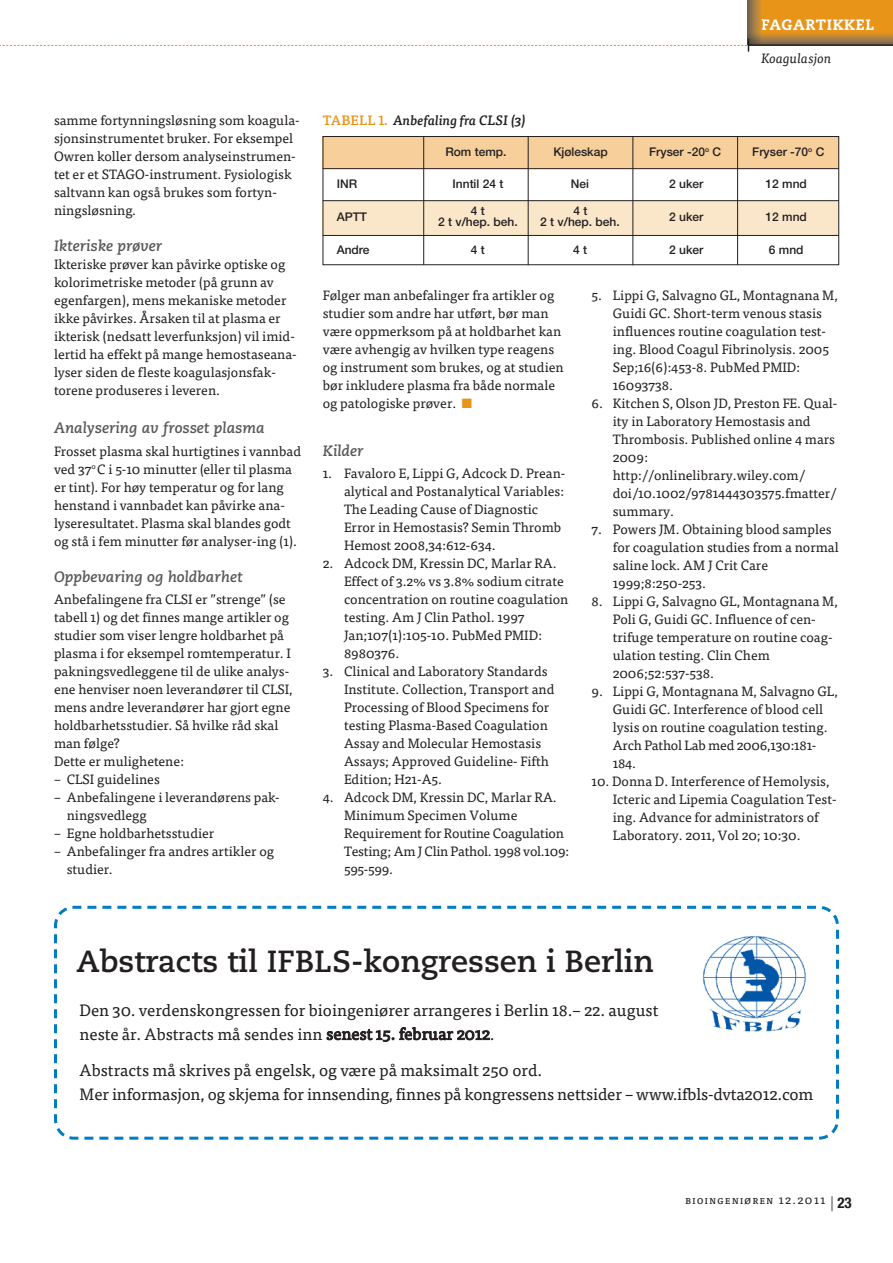
<style>
.page{position:relative;width:893px;height:1263px;background:#fff}
.page>*{position:absolute;margin:0;border:0;box-sizing:border-box;transform-origin:0 0}
.t1{font:700 30.6px "Caecilia LT Std";color:#231f20}
.t2{font:16.5px/24px "Tisa Pro";color:#231f20}
.t3{font:15.3px "Arial Bold MT+IWQMWX";color:#000}
.t4{font:italic 700 15px "Caecilia LT Std";color:#57585a}
.t5{font:800 15px "Caecilia LT Std";letter-spacing:.05em;color:#fff}
.t6{font:13.5px/18px "Tisa Pro";color:#231f20}
.t7{font:italic 500 13.5px "Tisa Pro";color:#231f20}
.t8{font:italic 13.5px "Tisa Pro";color:#231f20}
.t9{font:500 12px "Helvetica Neue";color:#231f20}
.t10{font:500 8.4px "Tisa Pro";letter-spacing:.18em;color:#231f20}
.s1{font-style:normal;color:#e89418}
.s2{color:#e89418}
.s3{font-weight:400;font-size:12px}
.s4{font-family:"Helvetica Neue";font-weight:300;font-size:15px}
.s5{font-family:"Helvetica Neue";font-weight:700;font-stretch:condensed;font-size:15px}
</style>
<div class="page">
<div style="left:748px;top:0;width:145px;height:45px;background:#e89418"></div>
<img style="left:748px;top:0;width:13px;height:19px">
<svg style="left:0;top:19px;width:893px;height:33px"></svg>
<hr style="left:748px;top:44px;width:145px;height:2px;background:#231f20">
<div style="left:323px;top:136px;width:516px;height:32px;background:#f7cf9b"></div>
<div style="left:323px;top:201px;width:516px;height:34px;background:#fae6c9"></div>
<div style="left:323px;top:136px;width:516px;height:129px;border:1px solid #231f20"></div>
<hr style="left:423px;top:136px;width:1px;height:129px;background:#231f20">
<hr style="left:528px;top:137px;width:1px;height:128px;background:#231f20">
<hr style="left:633px;top:137px;width:1px;height:128px;background:#231f20">
<hr style="left:737px;top:136px;width:1px;height:129px;background:#231f20">
<hr style="left:323px;top:168px;width:516px;height:1px;background:#231f20">
<hr style="left:323px;top:200px;width:516px;height:1px;background:#231f20">
<hr style="left:323px;top:235px;width:516px;height:1px;background:#231f20">
<svg style="left:54px;top:905px;width:785px;height:235px"></svg>
<svg style="left:66px;top:1134px;width:15px;height:6px"></svg>
<div style="left:683px;top:918px;width:144px;height:130px;background:#fff"></div>
<img style="left:703px;top:936px;width:103px;height:96px">
<p class="t6" style="left:54px;top:112px;width:247px">samme fortynningsløsning som koagula&shy;sjonsinstrumentet bruker. For eksempel Owren koller dersom analyseinstrumen&shy;tet er et stagO-instrument. Fysiologisk saltvann kan også brukes som fortyn&shy;ningsløsning.</p>
<p class="t4" style="left:54px;top:239px;width:110px">Ikteriske prøver</p>
<p class="t6" style="left:54px;top:256px;width:244px">ikteriske prøver kan påvirke optiske og kolorimetriske metoder (på grunn av egenfargen), mens mekaniske metoder ikke påvirkes. Årsaken til at plasma er ikterisk (nedsatt leverfunksjon) vil imid&shy;lertid ha effekt på mange hemostaseana&shy;lyser siden de fleste koagulasjonsfak&shy;torene produseres i leveren.</p>
<p class="t4" style="left:54px;top:422px;width:212px">Analysering av frosset plasma</p>
<p class="t6" style="left:54px;top:443px;width:249px">Frosset plasma skal hurtigtines i vannbad ved 37<sup>o</sup> C i 5-10 minutter (eller til plasma er tint). For høy temperatur og for lang henstand i vannbadet kan påvirke ana&shy;lyseresultatet. Plasma skal blandes godt og stå i fem minutter før analyser-ing (1).</p>
<p class="t4" style="left:54px;top:570px;width:190px">Oppbevaring og holdbarhet</p>
<p class="t6" style="left:54px;top:591px;width:240px">anbefalingene fra Clsi er ”strenge” (se tabell 1) og det finnes mange artikler og studier som viser lengre holdbarhet på plasma i for eksempel romtemperatur. i pakningsvedleggene til de ulike analys&shy;ene henviser noen leverandører til Clsi, mens andre leverandører har gjort egne holdbarhetsstudier. så hvilke råd skal man følge?<br>Dette er mulighetene:</p>
<p class="t6" style="left:54px;top:771px;width:107px">– Clsi guidelines</p>
<p class="t6" style="left:67px;top:789px;width:215px;text-indent:-13px">– anbefalingene i leverandørens pak&shy;ningsvedlegg</p>
<p class="t6" style="left:54px;top:825px;width:162px">– egne holdbarhetsstudier</p>
<p class="t6" style="left:67px;top:843px;width:209px;text-indent:-13px">– anbefalinger fra andres artikler og studier.</p>
<p class="t7" style="left:323px;top:115px;width:204px"><span class="s1">TABELL 1</span><span class="s2">.</span> Anbefaling fra CLSI (3)</p>
<p class="t5" style="left:761px;top:18px;width:114px">FAGARTIKKEL</p>
<p class="t8" style="left:761px;top:53px;width:72px">Koagulasjon</p>
<p class="t9" style="left:445px;top:148px;width:63px">Rom temp.</p>
<p class="t9" style="left:553px;top:148px;width:56px">Kjøleskap</p>
<p class="t9" style="left:649px;top:148px;width:74px">Fryser -20<sup>o</sup> C</p>
<p class="t9" style="left:752px;top:148px;width:74px">Fryser -70<sup>o</sup> C</p>
<p class="t9" style="left:337px;top:179px;width:22px">INR</p>
<p class="t9" style="left:453px;top:179px;width:52px">Inntil 24 t</p>
<p class="t9" style="left:571px;top:179px;width:20px">Nei</p>
<p class="t9" style="left:669px;top:179px;width:36px">2 uker</p>
<p class="t9" style="left:766px;top:179px;width:43px">12 mnd</p>
<p class="t9" style="left:337px;top:212px;width:32px">APTT</p>
<p class="t9" style="left:438px;top:218px;width:81px">2 t v/hep. beh.</p>
<p class="t9" style="left:540px;top:218px;width:81px">2 t v/hep. beh.</p>
<p class="t9" style="left:471px;top:206px;width:15px">4 t</p>
<p class="t9" style="left:574px;top:206px;width:15px">4 t</p>
<p class="t9" style="left:669px;top:212px;width:36px">2 uker</p>
<p class="t9" style="left:766px;top:212px;width:43px">12 mnd</p>
<p class="t9" style="left:337px;top:245px;width:34px">Andre</p>
<p class="t9" style="left:471px;top:245px;width:15px">4 t</p>
<p class="t9" style="left:573px;top:245px;width:15px">4 t</p>
<p class="t9" style="left:669px;top:245px;width:36px">2 uker</p>
<p class="t9" style="left:769px;top:245px;width:36px">6 mnd</p>
<p class="t6" style="left:323px;top:287px;width:242px">Følger man anbefalinger fra artikler og studier som andre har utført, bør man være oppmerksom på at holdbarhet kan være avhengig av hvilken type reagens og instrument som brukes, og at studien bør inkludere plasma fra både normale og patologiske prøver. <span class="s2">■</span></p>
<p class="t4" style="left:323px;top:444px;width:42px">Kilder</p>
<p class="t6" style="left:344px;top:466px;width:223px;text-indent:-21px">1. Favaloro e, lippi g, adcock D. Prean&shy;alytical and Postanalytical Variables: the leading Cause of Diagnostic error in Hemostasis? semin thromb Hemost 2008,34:612-634.</p>
<p class="t6" style="left:344px;top:556px;width:226px;text-indent:-21px">2. adcock Dm, Kressin DC, marlar ra. effect of 3.2% vs 3.8% sodium citrate concentration on routine coagulation testing. am j Clin Pathol. 1997 jan;107(1):105-10. Pubmed PmiD:<br>8980376.</p>
<p class="t6" style="left:344px;top:664px;width:212px;text-indent:-21px">3. Clinical and laboratory standards institute. Collection, transport and Processing of Blood specimens for testing Plasma-Based Coagulation assay and molecular Hemostasis assays; approved guideline- Fifth edition; H21-a5.</p>
<p class="t6" style="left:344px;top:790px;width:227px;text-indent:-21px">4. adcock Dm, Kressin DC, marlar ra. minimum specimen Volume requirement for routine Coagulation testing; am j Clin Pathol. 1998 vol.109:<br>595-599.</p>
<p class="t6" style="left:613px;top:287px;width:227px;text-indent:-21px">5. lippi g, salvagno gl, montagnana m, guidi gC. short-term venous stasis influences routine coagulation test&shy;ing. Blood Coagul Fibrinolysis. 2005 sep;16(6):453-8. Pubmed PmiD:<br>16093738.</p>
<p class="t6" style="left:613px;top:395px;width:226px;text-indent:-21px">6. Kitchen s, Olson jD, Preston Fe. Qual&shy;ity in laboratory Hemostasis and thrombosis. Published online 4 mars<br>2009: http://onlinelibrary.wiley.com/ doi/10.1002/9781444303575.fmatter/ summary.</p>
<p class="t6" style="left:613px;top:521px;width:228px;text-indent:-21px">7. Powers jm. Obtaining blood samples for coagulation studies from a normal saline lock. am j Crit Care<br>1999;8:250-253.</p>
<p class="t6" style="left:613px;top:593px;width:227px;text-indent:-21px">8. lippi g, salvagno gl, montagnana m,<br>Poli g, guidi gC. influence of cen&shy;trifuge temperature on routine coag&shy;ulation testing. Clin Chem<br>2006;52:537-538.</p>
<p class="t6" style="left:613px;top:683px;width:227px;text-indent:-21px">9. lippi g, montagnana m, salvagno gl, guidi gC. interference of blood cell lysis on routine coagulation testing. arch Pathol lab med 2006,130:181-<br>184.</p>
<p class="t6" style="left:613px;top:773px;width:225px;text-indent:-21px">10. Donna D. interference of Hemolysis, icteric and lipemia Coagulation test&shy;ing. advance for administrators of laboratory. 2011, Vol 20; 10:30.</p>
<h1 class="t1" style="left:77px;top:948px;width:579px">Abstracts til IFBLS-kongressen i Berlin</h1>
<p class="t2" style="left:80px;top:1000px;width:580px">Den 30. verdenskongressen for bioingeniører arrangeres i Berlin 18.– 22. august neste år. abstracts må sendes inn senest-15.-februar-2012.</p>
<p class="t2" style="left:80px;top:1060px;width:735px">abstracts må skrives på engelsk, og være på maksimalt 250 ord.<br>mer informasjon, og skjema for innsending, finnes på kongressens nettsider – www.ifbls-dvta2012.com</p>
<p class="t3" style="left:685px;top:1092px;width:127px">New Delhi – India</p>
<p class="t10" style="left:685px;top:1198px;width:168px">BIOINGENIØREN <span class="s3">12.2011</span> <span class="s4">|</span><span class="s5">23</span></p>
</div>
